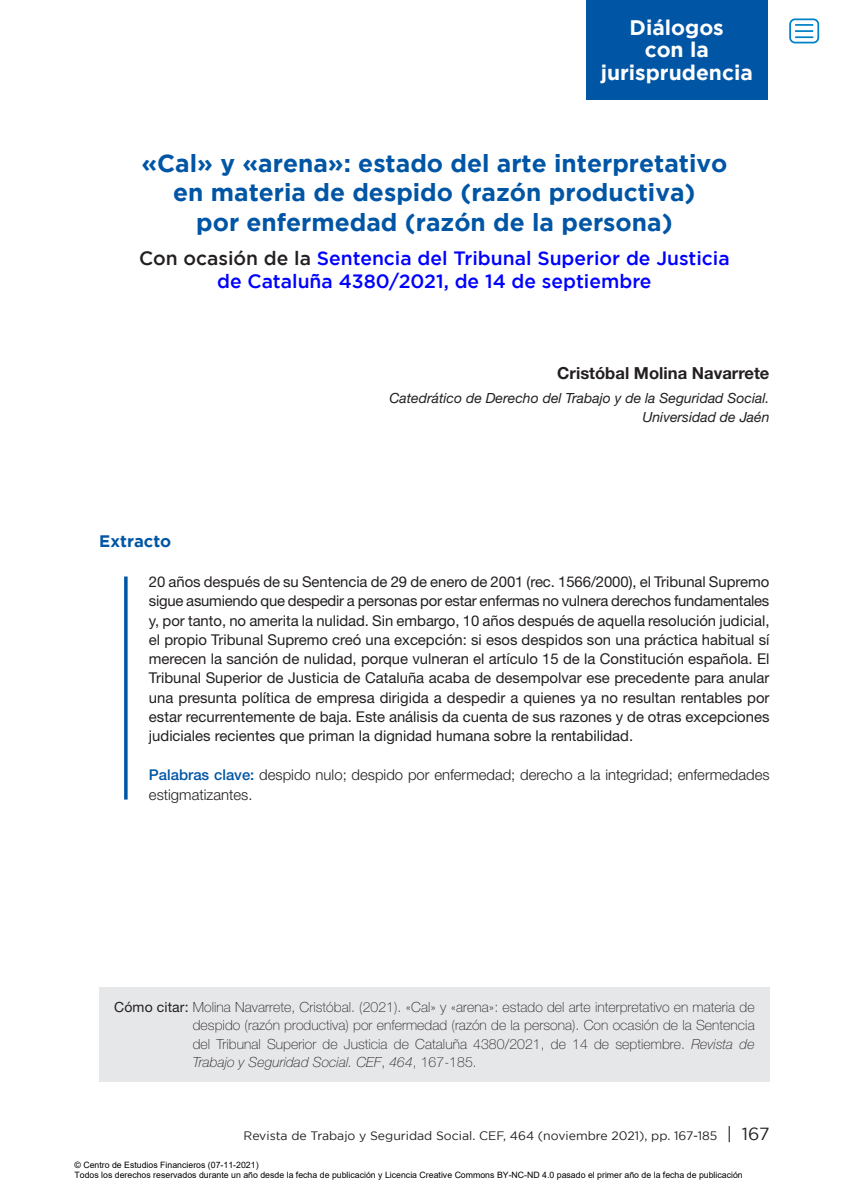
<style>
.page{position:relative;width:844px;height:1191px;background:#fff}
.page>*{position:absolute;margin:0;border:0;box-sizing:border-box;transform-origin:0 0}
.t1{font:700 24.5px/29.8px "Gotham";color:#0155a5;text-align:center}
.t2{font:700 21px/22.8px "Gotham";color:#fff;text-align:center}
.t3{font:500 19.25px/23.6px "Gotham";color:#00f;text-align:center}
.t4{font:700 16.62px "Helvetica Neue LT Std";color:#231f20}
.t5{font:700 16.62px "Gotham";color:#0155a5}
.t6{font:14.88px/19.2px "Helvetica Neue LT Std";color:#231f20;text-align:justify}
.t7{font:300 14.88px/19.2px "Helvetica Neue LT Std";color:#231f20}
.t8{font:100 14px/18.4px "Helvetica Neue LT Std";letter-spacing:.005em;color:#231f20;text-align:justify}
.t9{font:italic 14px/19.2px "Helvetica Neue LT Std";color:#231f20;text-align:right}
.t10{font:12.25px "Gotham";color:#231f20}
.t11{font:8.75px/10.5px "Arial";color:#000}
.s1{color:#231f20}
.s2{font-weight:500;color:#0155a5}
.s3{font-weight:400}
.s4{font-style:italic}
.s5{font-size:17.5px}
</style>
<div class="page">
<svg style="left:124px;top:576px;width:4px;height:223px"></svg>
<div style="left:585px;top:0;width:182px;height:99px;background:#0155a5"></div>
<div style="left:99px;top:987px;width:670px;height:94px;background:#e6e7e9"></div>
<div style="left:789px;top:18px;width:30px;height:25px;border:2px solid #0082c8;border-radius:5px"></div>
<svg style="left:795px;top:24px;width:18px;height:14px"></svg>
<h2 class="t2" style="left:600px;top:15px;width:154px">Diálogos<br>con la jurisprudencia</h2>
<h1 class="t1" style="left:141px;top:147px;width:587px">«Cal» y «arena»: estado del arte interpretativo en materia de despido (razón productiva)<br>por enfermedad (razón de la persona)</h1>
<p class="t3" style="left:139px;top:246px;width:592px"><span class="s1">Con ocasión de la</span> Sentencia del Tribunal Superior de Justicia de Cataluña 4380/2021, de 14 de septiembre</p>
<p class="t4" style="left:557px;top:363px;width:214px">Cristóbal Molina Navarrete</p>
<p class="t9" style="left:389px;top:388px;width:381px">Catedrático de Derecho del Trabajo y de la Seguridad Social.<br>Universidad de Jaén</p>
<p class="t5" style="left:99px;top:531px;width:73px">Extracto</p>
<p class="t6" style="left:149px;top:572px;width:622px">20 años después de su Sentencia de 29 de enero de 2001 (rec. 1566/2000), el Tribunal Supremo sigue asumiendo que despedir a personas por estar enfermas no vulnera derechos fundamentales y, por tanto, no amerita la nulidad. Sin embargo, 10 años después de aquella resolución judicial, el propio Tribunal Supremo creó una excepción: si esos despidos son una práctica habitual sí merecen la sanción de nulidad, porque vulneran el artículo 15 de la Constitución española. El Tribunal Superior de Justicia de Cataluña acaba de desempolvar ese precedente para anular una presunta política de empresa dirigida a despedir a quienes ya no resultan rentables por estar recurrentemente de baja. Este análisis da cuenta de sus razones y de otras excepciones judiciales recientes que priman la dignidad humana sobre la rentabilidad.</p>
<p class="t7" style="left:149px;top:765px;width:622px"><span class="s2">Palabras clave:</span> despido nulo; despido por enfermedad; derecho a la integridad; enfermedades estigmatizantes.</p>
<p class="t8" style="left:193px;top:997px;width:563px;text-indent:-79px"><span class="s3">Cómo citar:</span> Molina Navarrete, Cristóbal. (2021). «Cal» y «arena»: estado del arte interpretativo en materia de despido (razón productiva) por enfermedad (razón de la persona). Con ocasión de la Sentencia del Tribunal Superior de Justicia de Cataluña 4380/2021, de 14 de septiembre. <span class="s4">Revista de Trabajo y Seguridad Social. CEF</span>, <span class="s4">464</span>, 167-185.</p>
<p class="t10" style="left:243px;top:1128px;width:527px">Revista de Trabajo y Seguridad Social. CEF, 464 (noviembre 2021), pp. 167-185 <span class="s5">| 167</span></p>
<p class="t11" style="left:74px;top:1159px;width:669px">© Centro de Estudios Financieros (07-11-2021)<br>Todos los derechos reservados durante un año desde la fecha de publicación y Licencia Creative Commons BY-NC-ND 4.0 pasado el primer año de la fecha de publicación</p>
</div>
